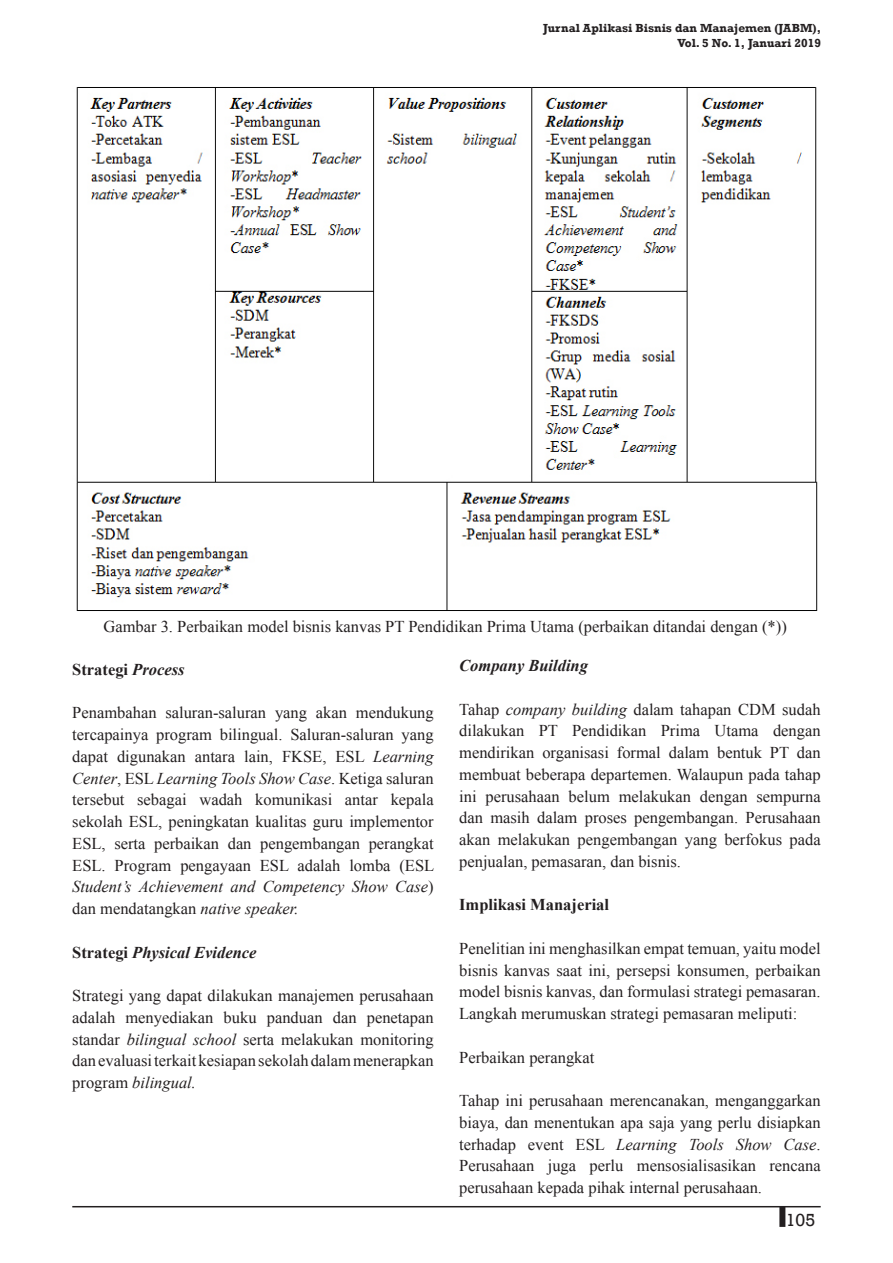
<style>
.page{position:relative;width:893px;height:1263px;background:#fff}
.page>*{position:absolute;margin:0;border:0;box-sizing:border-box;transform-origin:0 0}
.t1{font:18px "Rockwell";color:#231f20}
.t2{font:16.5px/21.8px "Times New Roman";color:#231f20;text-align:justify}
.t3{font:italic 700 16.5px "Times New Roman";color:#231f20}
.t4{font:700 16.5px "Times New Roman";color:#231f20}
.t5{font:700 12px/15px "Rockwell";color:#231f20;text-align:right}
.s1{font-style:italic}
.s2{font-style:normal}
</style>
<div class="page">
<hr style="left:72px;top:1206px;width:749px;height:1px;background:#231f20">
<div style="left:779px;top:1207px;width:6px;height:20px;background:#231f20"></div>
<img style="left:76px;top:87px;width:742px;height:524px">
<p class="t5" style="left:543px;top:20px;width:279px">Jurnal Aplikasi Bisnis dan Manajemen (JABM),<br>Vol. 5 No. 1, Januari 2019</p>
<p class="t2" style="left:103px;top:616px;width:685px">Gambar 3. Perbaikan model bisnis kanvas PT Pendidikan Prima Utama (perbaikan ditandai dengan (*))</p>
<p class="t4" style="left:72px;top:658px;width:114px">Strategi <span class="s1">Process</span></p>
<p class="t2" style="left:72px;top:702px;width:364px">Penambahan saluran-saluran yang akan mendukung tercapainya program bilingual. Saluran-saluran yang dapat digunakan antara lain, FKSE, ESL <span class="s1">Learning Center</span>, ESL <span class="s1">Learning Tools Show Case</span>. Ketiga saluran tersebut sebagai wadah komunikasi antar kepala sekolah ESL, peningkatan kualitas guru implementor ESL, serta perbaikan dan pengembangan perangkat ESL. Program pengayaan ESL adalah lomba (ESL <span class="s1">Student’s Achievement and Competency Show Case</span>) dan mendatangkan <span class="s1">native speaker.</span></p>
<p class="t3" style="left:72px;top:940px;width:186px"><span class="s2">Strategi</span> Physical Evidence</p>
<p class="t2" style="left:72px;top:984px;width:363px">Strategi yang dapat dilakukan manajemen perusahaan adalah menyediakan buku panduan dan penetapan standar <span class="s1">bilingual school</span> serta melakukan monitoring dan evaluasi terkait kesiapan sekolah dalam menerapkan program <span class="s1">bilingual.</span></p>
<p class="t3" style="left:459px;top:654px;width:130px">Company Building</p>
<p class="t2" style="left:459px;top:698px;width:363px">Tahap <span class="s1">company building</span> dalam tahapan CDM sudah dilakukan PT Pendidikan Prima Utama dengan mendirikan organisasi formal dalam bentuk PT dan membuat beberapa departemen. Walaupun pada tahap ini perusahaan belum melakukan dengan sempurna dan masih dalam proses pengembangan. Perusahaan akan melakukan pengembangan yang berfokus pada penjualan, pemasaran, dan bisnis.</p>
<p class="t4" style="left:459px;top:893px;width:151px">Implikasi Manajerial</p>
<p class="t2" style="left:459px;top:937px;width:363px">Penelitian ini menghasilkan empat temuan, yaitu model bisnis kanvas saat ini, persepsi konsumen, perbaikan model bisnis kanvas, dan formulasi strategi pemasaran.<br>Langkah merumuskan strategi pemasaran meliputi:</p>
<p class="t2" style="left:459px;top:1046px;width:137px">Perbaikan perangkat</p>
<p class="t2" style="left:459px;top:1089px;width:363px">Tahap ini perusahaan merencanakan, menganggarkan biaya, dan menentukan apa saja yang perlu disiapkan terhadap event ESL <span class="s1">Learning Tools Show Case</span>.<br>Perusahaan juga perlu mensosialisasikan rencana perusahaan kepada pihak internal perusahaan.</p>
<p class="t1" style="left:786px;top:1209px;width:31px">105</p>
</div>
